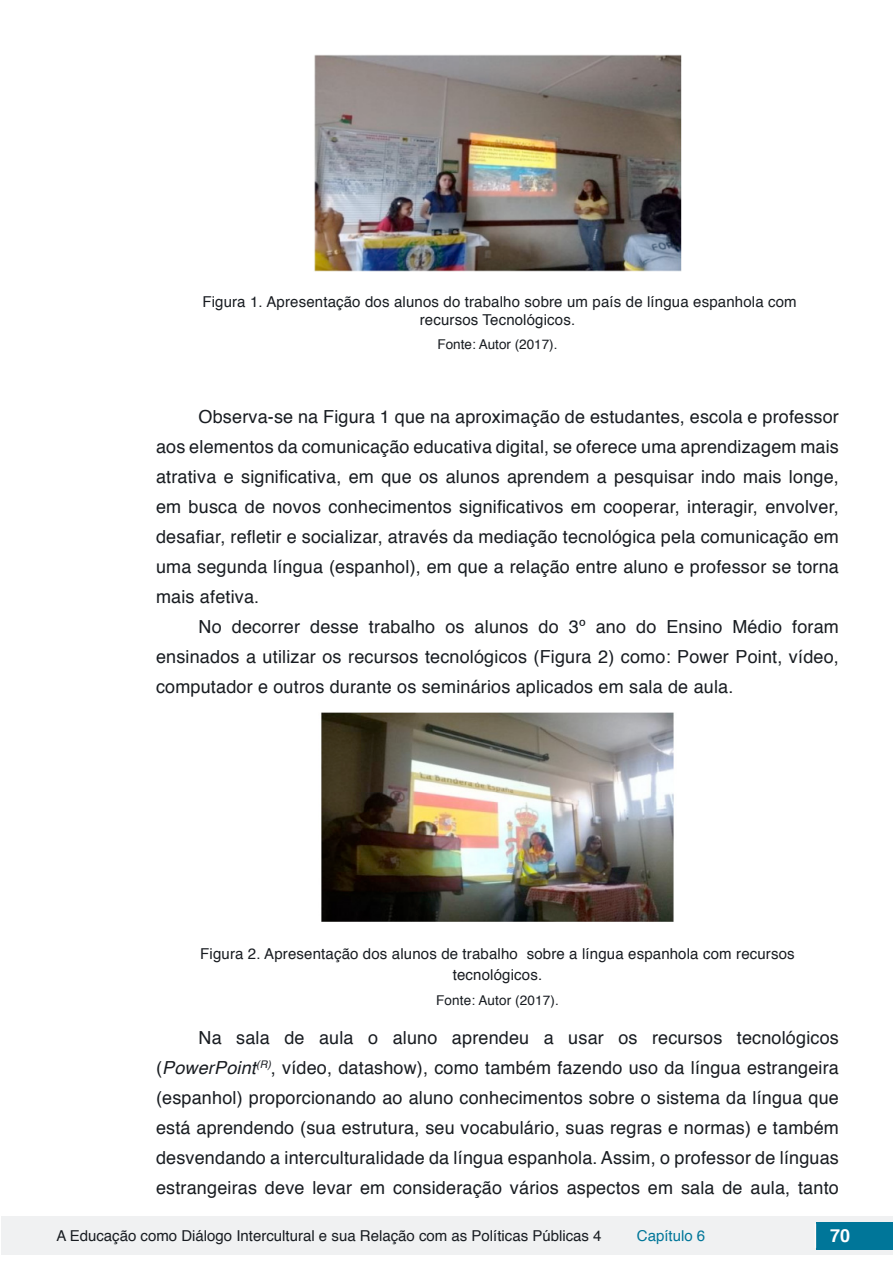
<style>
.page{position:relative;width:893px;height:1263px;background:#fff}
.page>*{position:absolute;margin:0;border:0;box-sizing:border-box;transform-origin:0 0}
.txt{font:18px/30px "Helvetica";letter-spacing:.01em;color:#181c21;text-align:justify}
.t1{font:700 18px "Helvetica";color:#fff}
.ref_tabelas{font:15px/18px "Helvetica";letter-spacing:.01em;color:#181c21;text-align:center}
.t2{font:15px "Helvetica";color:#007699}
.tab_fonte{font:13.5px "Helvetica";letter-spacing:.005em;color:#181c21}
.s1{font-style:italic}
</style>
<div class="page">
<div style="left:1px;top:1216px;width:891px;height:38px;background:#f0f1f2"></div>
<div style="left:816px;top:1222px;width:77px;height:27px;background:#007699"></div>
<svg style="left:815px;top:1224px;width:1px;height:24px"></svg>
<img style="left:314px;top:54px;width:367px;height:218px">
<img style="left:321px;top:713px;width:353px;height:208px">
<p class="ref_tabelas" style="left:202px;top:293px;width:596px">Figura 1. Apresentação dos alunos do trabalho sobre um país de língua espanhola com recursos Tecnológicos.</p>
<p class="tab_fonte" style="left:437px;top:334px;width:122px">Fonte: Autor (2017).</p>
<p class="txt" style="left:156px;top:402px;width:684px;text-indent:43px">Observa-se na Figura 1 que na aproximação de estudantes, escola e professor aos elementos da comunicação educativa digital, se oferece uma aprendizagem mais atrativa e significativa, em que os alunos aprendem a pesquisar indo mais longe, em busca de novos conhecimentos significativos em cooperar, interagir, envolver, desafiar, refletir e socializar, através da mediação tecnológica pela comunicação em uma segunda língua (espanhol), em que a relação entre aluno e professor se torna mais afetiva.</p>
<p class="txt" style="left:156px;top:612px;width:684px;text-indent:43px">No decorrer desse trabalho os alunos do 3º ano do Ensino Médio foram ensinados a utilizar os recursos tecnológicos (Figura 2) como: Power Point, vídeo, computador e outros durante os seminários aplicados em sala de aula.</p>
<p class="ref_tabelas" style="left:200px;top:944px;width:596px;line-height:21px">Figura 2. Apresentação dos alunos de trabalho sobre a língua espanhola com recursos tecnológicos.</p>
<p class="tab_fonte" style="left:436px;top:990px;width:124px">Fonte: Autor (2017).</p>
<p class="txt" style="left:156px;top:1023px;width:684px;text-indent:43px">Na sala de aula o aluno aprendeu a usar os recursos tecnológicos (<span class="s1">PowerPoint</span><sup>(R)</sup>, vídeo, datashow), como também fazendo uso da língua estrangeira (espanhol) proporcionando ao aluno conhecimentos sobre o sistema da língua que está aprendendo (sua estrutura, seu vocabulário, suas regras e normas) e também desvendando a interculturalidade da língua espanhola. Assim, o professor de línguas estrangeiras deve levar em consideração vários aspectos em sala de aula, tanto</p>
<p class="ref_tabelas" style="left:56px;top:1227px;width:547px">A Educação como Diálogo Intercultural e sua Relação com as Políticas Públicas 4</p>
<p class="t2" style="left:637px;top:1224px;width:70px">Capítulo 6</p>
<p class="t1" style="left:830px;top:1221px;width:22px">70</p>
</div>
